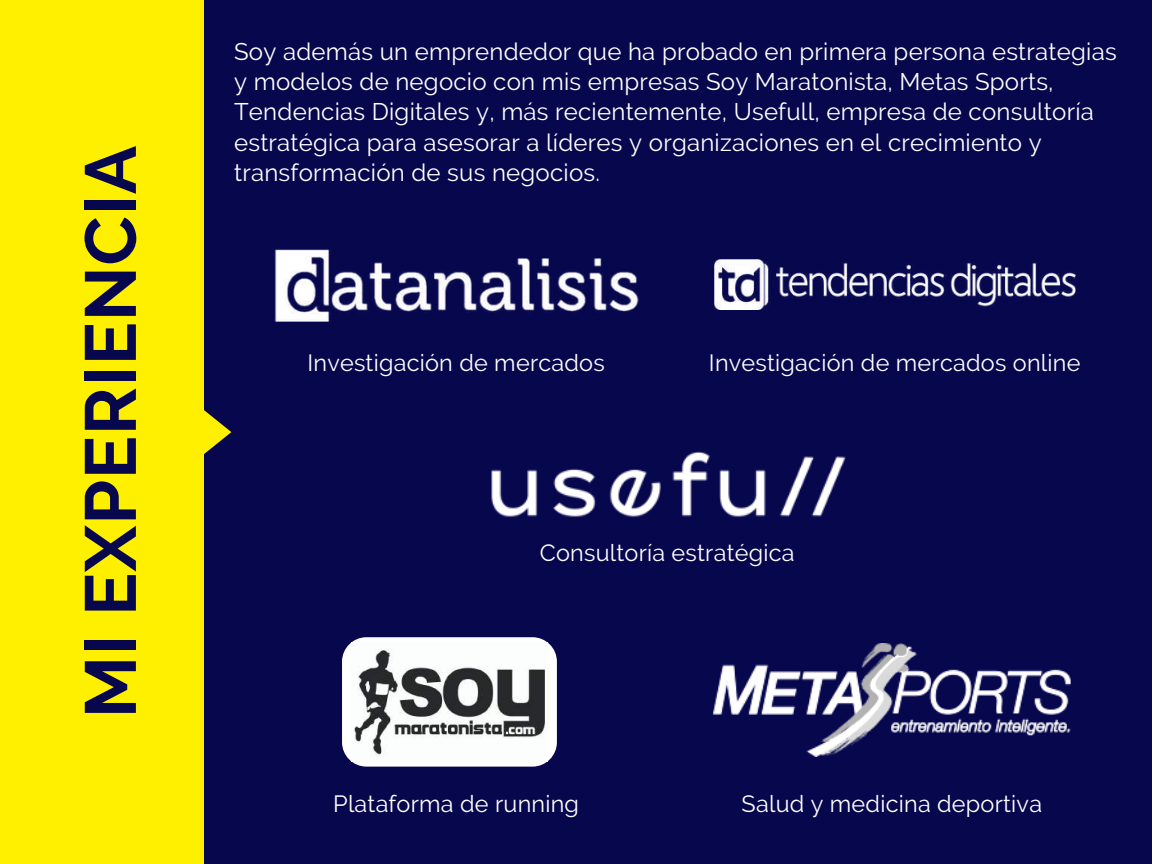
<style>
.page{position:relative;width:1152px;height:864px;background:#07074e}
.page>*{position:absolute;margin:0;border:0;box-sizing:border-box;transform-origin:0 0}
.t1{font:700 72px "Raleway";letter-spacing:.01em;color:#07074e}
.t2{font:24px/30.3px "Raleway";letter-spacing:.01em;color:#fff}
.t3{font:23.4px "Raleway";letter-spacing:.01em;color:#fff}
</style>
<div class="page">
<div style="left:0;top:0;width:204px;height:864px;background:#fff000"></div>
<svg style="left:204px;top:410px;width:27px;height:44px"></svg>
<img style="left:274px;top:249px;width:365px;height:72px">
<img style="left:714px;top:260px;width:361px;height:49px">
<div style="left:342px;top:637px;width:215px;height:130px;background:#fff;border-radius:24px"></div>
<img style="left:353px;top:649px;width:195px;height:108px">
<img style="left:491px;top:451px;width:355px;height:66px">
<img style="left:713px;top:643px;width:358px;height:114px">
<h1 class="t1" style="left:68px;top:718px;width:574px;rotate:-90deg">MI EXPERIENCIA</h1>
<p class="t2" style="left:234px;top:36px;width:884px">Soy además un emprendedor que ha probado en primera persona estrategias y modelos de negocio con mis empresas Soy Maratonista, Metas Sports, Tendencias Digitales y, más recientemente, Usefull, empresa de consultoría estratégica para asesorar a líderes y organizaciones en el crecimiento y transformación de sus negocios.</p>
<p class="t3" style="left:307px;top:349px;width:299px">Investigación de mercados</p>
<p class="t3" style="left:709px;top:349px;width:373px">Investigación de mercados online</p>
<p class="t3" style="left:540px;top:539px;width:256px">Consultoría estratégica</p>
<p class="t3" style="left:333px;top:790px;width:247px">Plataforma de running</p>
<p class="t3" style="left:742px;top:790px;width:302px">Salud y medicina deportiva</p>
</div>
